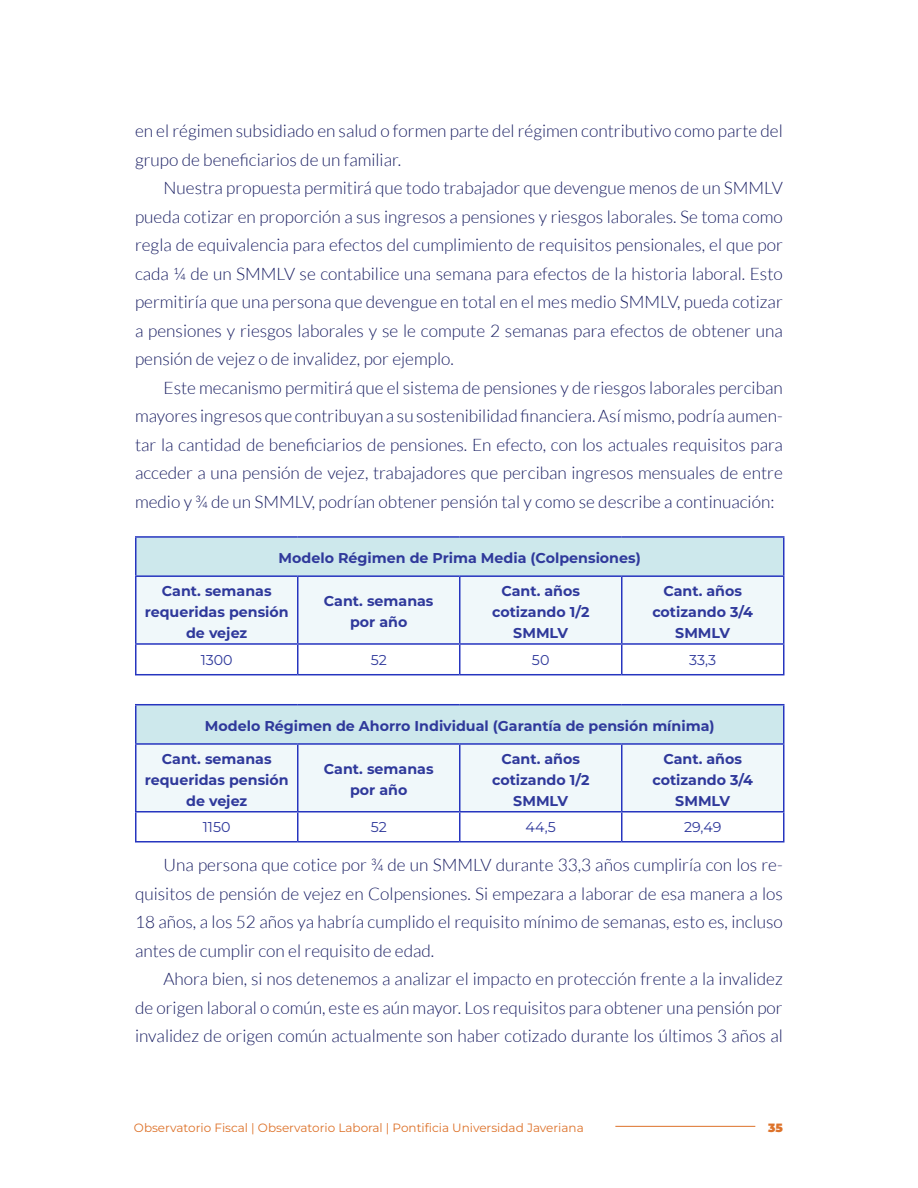
<style>
.page{position:relative;width:918px;height:1188px;background:#fff}
.page>*{position:absolute;margin:0;border:0;box-sizing:border-box;transform-origin:0 0}
.t1{font:300 17.25px/28.5px "Lato";color:#1a1f63;text-align:justify}
.t2{font:700 14.25px/21px "Montserrat";color:#2f399b;text-align:center}
.t3{font:14.25px "Montserrat";color:#2f399b}
.t4{font:12px "Montserrat";color:#dd722a}
.t5{font:900 12px "Montserrat";color:#dd722a}
</style>
<div class="page">
<hr style="left:615px;top:1126px;width:140px;height:1px;background:#dd722a">
<div style="left:136px;top:537px;width:648px;height:39px;background:#cde8ec"></div>
<div style="left:136px;top:577px;width:647px;height:66px;background:#f0f8fa"></div>
<hr style="left:135px;top:577px;width:1px;height:66px;background:#2635bf">
<hr style="left:297px;top:577px;width:1px;height:66px;background:#2635bf">
<hr style="left:459px;top:577px;width:1px;height:66px;background:#2635bf">
<hr style="left:621px;top:577px;width:1px;height:66px;background:#2635bf">
<hr style="left:783px;top:577px;width:1px;height:66px;background:#2635bf">
<hr style="left:135px;top:643px;width:163px;height:2px;background:#2635bf">
<svg style="left:135px;top:645px;width:1px;height:29px"></svg>
<hr style="left:298px;top:643px;width:162px;height:2px;background:#2635bf">
<svg style="left:297px;top:645px;width:1px;height:29px"></svg>
<hr style="left:460px;top:643px;width:162px;height:2px;background:#2635bf">
<svg style="left:459px;top:645px;width:1px;height:29px"></svg>
<hr style="left:622px;top:643px;width:162px;height:2px;background:#2635bf">
<svg style="left:621px;top:645px;width:1px;height:29px"></svg>
<svg style="left:783px;top:645px;width:1px;height:29px"></svg>
<hr style="left:135px;top:674px;width:163px;height:1px;background:#2635bf">
<hr style="left:298px;top:674px;width:162px;height:1px;background:#2635bf">
<hr style="left:460px;top:674px;width:162px;height:1px;background:#2635bf">
<hr style="left:622px;top:674px;width:162px;height:1px;background:#2635bf">
<hr style="left:135px;top:536px;width:163px;height:2px;background:#2635bf">
<hr style="left:135px;top:538px;width:1px;height:37px;background:#2635bf">
<hr style="left:298px;top:536px;width:162px;height:2px;background:#2635bf">
<hr style="left:460px;top:536px;width:162px;height:2px;background:#2635bf">
<hr style="left:622px;top:536px;width:162px;height:2px;background:#2635bf">
<hr style="left:783px;top:538px;width:1px;height:37px;background:#2635bf">
<hr style="left:135px;top:575px;width:163px;height:2px;background:#2635bf">
<hr style="left:298px;top:575px;width:162px;height:2px;background:#2635bf">
<hr style="left:460px;top:575px;width:162px;height:2px;background:#2635bf">
<hr style="left:622px;top:575px;width:162px;height:2px;background:#2635bf">
<div style="left:136px;top:705px;width:648px;height:39px;background:#cde8ec"></div>
<div style="left:136px;top:745px;width:647px;height:66px;background:#f0f8fa"></div>
<hr style="left:135px;top:745px;width:1px;height:66px;background:#2635bf">
<hr style="left:297px;top:745px;width:1px;height:66px;background:#2635bf">
<hr style="left:459px;top:745px;width:1px;height:66px;background:#2635bf">
<hr style="left:621px;top:745px;width:1px;height:66px;background:#2635bf">
<hr style="left:783px;top:745px;width:1px;height:66px;background:#2635bf">
<hr style="left:135px;top:811px;width:163px;height:2px;background:#2635bf">
<svg style="left:135px;top:813px;width:1px;height:28px"></svg>
<hr style="left:298px;top:811px;width:162px;height:2px;background:#2635bf">
<svg style="left:297px;top:813px;width:1px;height:28px"></svg>
<hr style="left:460px;top:811px;width:162px;height:2px;background:#2635bf">
<svg style="left:459px;top:813px;width:1px;height:28px"></svg>
<hr style="left:622px;top:811px;width:162px;height:2px;background:#2635bf">
<svg style="left:621px;top:813px;width:1px;height:28px"></svg>
<svg style="left:783px;top:813px;width:1px;height:28px"></svg>
<hr style="left:135px;top:841px;width:163px;height:2px;background:#2635bf">
<hr style="left:298px;top:841px;width:162px;height:2px;background:#2635bf">
<hr style="left:460px;top:841px;width:162px;height:2px;background:#2635bf">
<hr style="left:622px;top:841px;width:162px;height:2px;background:#2635bf">
<hr style="left:135px;top:704px;width:163px;height:1px;background:#2635bf">
<hr style="left:135px;top:705px;width:1px;height:38px;background:#2635bf">
<hr style="left:298px;top:704px;width:162px;height:1px;background:#2635bf">
<hr style="left:460px;top:704px;width:162px;height:1px;background:#2635bf">
<hr style="left:622px;top:704px;width:162px;height:1px;background:#2635bf">
<hr style="left:783px;top:705px;width:1px;height:38px;background:#2635bf">
<hr style="left:135px;top:743px;width:163px;height:2px;background:#2635bf">
<hr style="left:298px;top:743px;width:162px;height:2px;background:#2635bf">
<hr style="left:460px;top:743px;width:162px;height:2px;background:#2635bf">
<hr style="left:622px;top:743px;width:162px;height:2px;background:#2635bf">
<p class="t1" style="left:135px;top:117px;width:649px">en el régimen subsidiado en salud o formen parte del régimen contributivo como parte del grupo de beneficiarios de un familiar.</p>
<p class="t1" style="left:135px;top:174px;width:649px;text-indent:28px">Nuestra propuesta permitirá que todo trabajador que devengue menos de un SMMLV pueda cotizar en proporción a sus ingresos a pensiones y riesgos laborales. Se toma como regla de equivalencia para efectos del cumplimiento de requisitos pensionales, el que por cada ¼ de un SMMLV se contabilice una semana para efectos de la historia laboral. Esto permitiría que una persona que devengue en total en el mes medio SMMLV, pueda cotizar a pensiones y riesgos laborales y se le compute 2 semanas para efectos de obtener una pensión de vejez o de invalidez, por ejemplo.</p>
<p class="t1" style="left:135px;top:373px;width:649px;text-indent:28px">Este mecanismo permitirá que el sistema de pensiones y de riesgos laborales perciban mayores ingresos que contribuyan a su sostenibilidad financiera. Así mismo, podría aumen&shy;tar la cantidad de beneficiarios de pensiones. En efecto, con los actuales requisitos para acceder a una pensión de vejez, trabajadores que perciban ingresos mensuales de entre medio y ¾ de un SMMLV, podrían obtener pensión tal y como se describe a continuación:</p>
<p class="t2" style="left:279px;top:547px;width:364px">Modelo Régimen de Prima Media (Colpensiones)</p>
<p class="t2" style="left:145px;top:580px;width:145px">Cant. semanas requeridas pensión de vejez</p>
<p class="t2" style="left:324px;top:590px;width:111px">Cant. semanas por año</p>
<p class="t2" style="left:492px;top:580px;width:99px">Cant. años cotizando 1/2<br>SMMLV</p>
<p class="t2" style="left:652px;top:580px;width:102px">Cant. años cotizando 3/4<br>SMMLV</p>
<p class="t3" style="left:201px;top:650px;width:34px">1300</p>
<p class="t3" style="left:371px;top:650px;width:18px">52</p>
<p class="t3" style="left:532px;top:650px;width:19px">50</p>
<p class="t3" style="left:689px;top:650px;width:29px">33,3</p>
<p class="t2" style="left:205px;top:715px;width:511px">Modelo Régimen de Ahorro Individual (Garantía de pensión mínima)</p>
<p class="t2" style="left:145px;top:747px;width:145px">Cant. semanas requeridas pensión de vejez</p>
<p class="t2" style="left:324px;top:758px;width:111px">Cant. semanas por año</p>
<p class="t2" style="left:492px;top:747px;width:99px">Cant. años cotizando 1/2<br>SMMLV</p>
<p class="t2" style="left:652px;top:748px;width:102px">Cant. años cotizando 3/4<br>SMMLV</p>
<p class="t3" style="left:203px;top:817px;width:29px">1150</p>
<p class="t3" style="left:371px;top:817px;width:18px">52</p>
<p class="t3" style="left:526px;top:817px;width:32px">44,5</p>
<p class="t3" style="left:684px;top:817px;width:39px">29,49</p>
<p class="t1" style="left:135px;top:851px;width:649px;text-indent:28px">Una persona que cotice por ¾ de un SMMLV durante 33,3 años cumpliría con los re&shy;quisitos de pensión de vejez en Colpensiones. Si empezara a laborar de esa manera a los 18 años, a los 52 años ya habría cumplido el requisito mínimo de semanas, esto es, incluso antes de cumplir con el requisito de edad.</p>
<p class="t1" style="left:135px;top:965px;width:649px;text-indent:28px">Ahora bien, si nos detenemos a analizar el impacto en protección frente a la invalidez de origen laboral o común, este es aún mayor. Los requisitos para obtener una pensión por invalidez de origen común actualmente son haber cotizado durante los últimos 3 años al</p>
<p class="t4" style="left:134px;top:1120px;width:451px">Observatorio Fiscal | Observatorio Laboral | Pontificia Universidad Javeriana</p>
<p class="t5" style="left:768px;top:1119px;width:16px">35</p>
</div>
